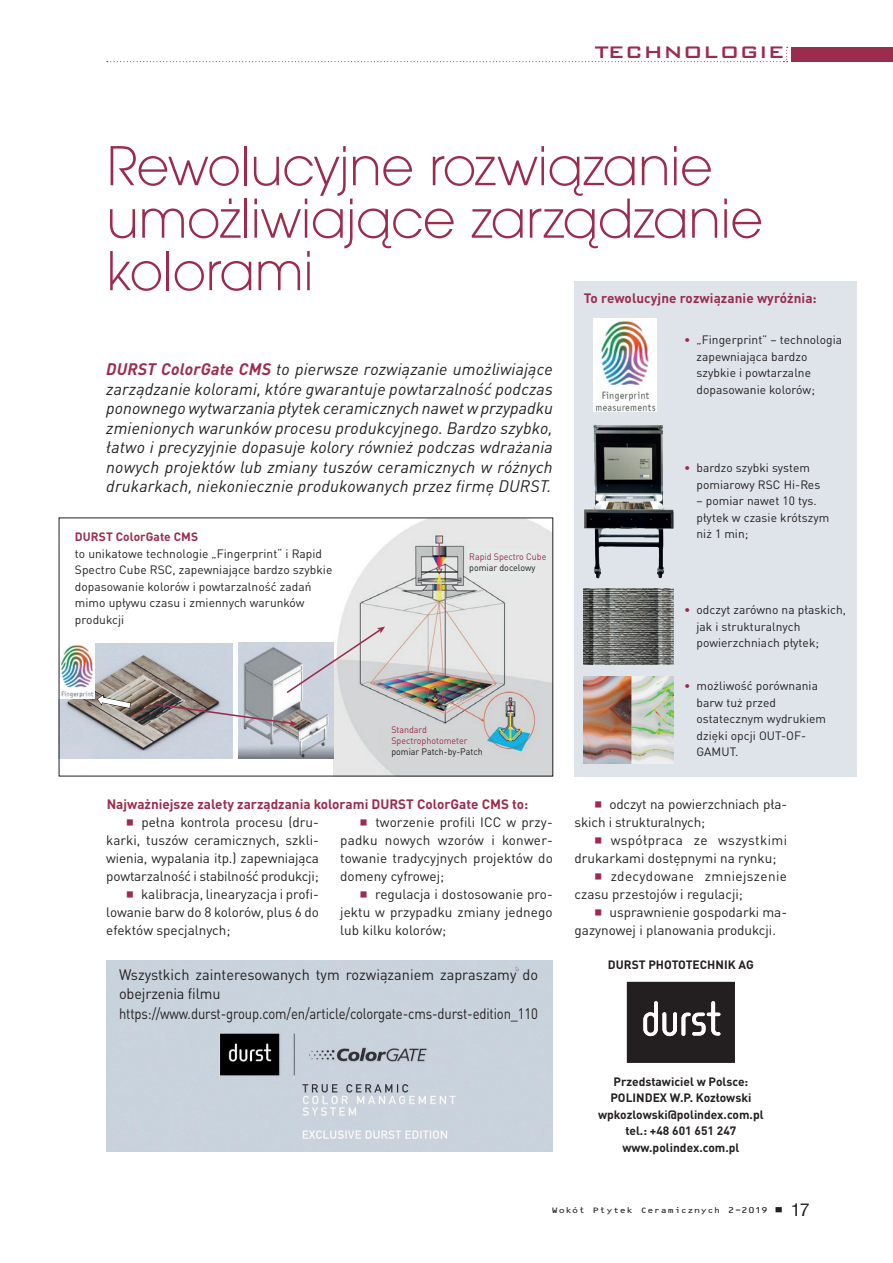
<style>
.page{position:relative;width:893px;height:1263px;background:#fff}
.page>*{position:absolute;margin:0;border:0;box-sizing:border-box;transform-origin:0 0}
.t1{font:51px/52.5px "EFN Straight New";letter-spacing:-.01em;color:#9c2c4d}
.t2{font:italic 16.5px/19.5px "DIN Pro";letter-spacing:.01em;color:#231f20;text-align:justify}
.t3{font:15px/19.5px "DIN Pro";letter-spacing:-.01em;color:#231f20}
.t4{font:13.5px/18px "DIN Pro";color:#231f20;text-align:justify}
.t5{font:700 13.5px "DIN Pro";color:#9c2c4d}
.t6{font:13.5px "DIN Pro";letter-spacing:.03em;color:#231f20}
.t7{font:12px/16.5px "DIN Pro";letter-spacing:.005em;color:#231f20}
.t8{font:700 12px/16.5px "DIN Pro";color:#231f20;text-align:center}
.t9{font:700 12px "DIN Pro";letter-spacing:.005em;color:#9c2c4d}
.t10{font:9.45px "Bank Gothic Md PL";letter-spacing:.035em;color:#9c2c4d}
.t11{font:9.3px/11.2px "DIN Pro";color:#9c2c4d;scale:.95 1}
.t12{font:9.3px "DIN Pro";color:#231f20;scale:.95 1}
.t13{font:7.2px "OCR B 10 PL Regular";color:#231f20;scale:1.2 1}
.s1{font-weight:700;color:#9c2c4d}
.s2{color:#9c2c4d}
.s3{font-family:"Swis 721 Cn PL";font-size:15.75px}
</style>
<div class="page">
<div style="left:791px;top:47px;width:102px;height:15px;background:#9c2c4d"></div>
<svg style="left:107px;top:47px;width:681px;height:15px"></svg>
<div style="left:574px;top:281px;width:282px;height:495px;background:#dee4ea"></div>
<img style="left:593px;top:318px;width:64px;height:94px">
<img style="left:584px;top:425px;width:89px;height:153px">
<img style="left:584px;top:589px;width:89px;height:75px">
<img style="left:584px;top:677px;width:89px;height:87px">
<img style="left:61px;top:643px;width:172px;height:116px">
<img style="left:333px;top:519px;width:218px;height:255px">
<img style="left:238px;top:643px;width:95px;height:116px">
<img style="left:61px;top:643px;width:33px;height:55px">
<svg style="left:97px;top:695px;width:34px;height:13px"></svg>
<svg style="left:155px;top:703px;width:142px;height:23px;background:#a39b9f"></svg>
<svg style="left:285px;top:627px;width:100px;height:67px"></svg>
<div style="left:380px;top:732px;width:104px;height:26px;background:#d3d4d4"></div>
<div style="left:467px;top:547px;width:69px;height:34px;background:#e5e9e7"></div>
<div style="left:106px;top:960px;width:447px;height:191px;background:#c8d2dd"></div>
<svg style="left:627px;top:982px;width:108px;height:81px;background:#3a3637"></svg>
<p class="t10" style="left:595px;top:49px;width:192px">TECHNOLOGIE</p>
<h1 class="t1" style="left:106px;top:140px;width:658px">Rewolucyjne rozwiązanie umożliwiające zarządzanie kolorami</h1>
<p class="t5" style="left:584px;top:286px;width:234px">To rewolucyjne rozwiązanie wyróżnia:</p>
<p class="t2" style="left:106px;top:358px;width:448px"><span class="s1">DURST ColorGate CMS</span> to pierwsze rozwiązanie umożliwiające zarządzanie kolorami, które gwarantuje powtarzalność podczas ponownego wytwarzania płytek ceramicznych nawet w przypadku zmienionych warunków procesu produkcyjnego. Bardzo szybko, łatwo i precyzyjnie dopasuje kolory również podczas wdrażania nowych projektów lub zmiany tuszów ceramicznych w różnych drukarkach, niekoniecznie produkowanych przez firmę DURST.</p>
<p class="t9" style="left:75px;top:527px;width:125px">DURST ColorGate CMS</p>
<p class="t7" style="left:75px;top:544px;width:259px">to unikatowe technologie „Fingerprint“ i Rapid Spectro Cube RSC, zapewniające bardzo szybkie dopasowanie kolorów i powtarzalność zadań mimo upływu czasu i zmiennych warunków produkcji</p>
<p class="t11" style="left:469px;top:550px;width:83px">Rapid Spectro Cube</p>
<p class="t12" style="left:469px;top:560px;width:71px">pomiar docelowy</p>
<p class="t11" style="left:391px;top:723px;width:82px">Standard<br>Spectrophotometer</p>
<p class="t12" style="left:391px;top:745px;width:98px">pomiar Patch-by-Patch</p>
<p class="t5" style="left:107px;top:793px;width:423px">Najważniejsze zalety zarządzania kolorami DURST ColorGate CMS to:</p>
<p class="t4" style="left:141px;top:812px;width:179px">pełna kontrola procesu (dru-</p>
<p class="t4" style="left:106px;top:830px;width:214px">karki, tuszów ceramicznych, szkli-</p>
<p class="t4" style="left:106px;top:848px;width:214px">wienia, wypalania itp.) zapewniająca</p>
<p class="t4" style="left:106px;top:866px;width:214px">powtarzalność i stabilność produkcji;</p>
<p class="t4" style="left:141px;top:884px;width:179px">kalibracja, linearyzacja i profi-</p>
<p class="t4" style="left:106px;top:902px;width:214px">lowanie barw do 8 kolorów, plus 6 do</p>
<p class="t4" style="left:106px;top:920px;width:126px">efektów specjalnych;</p>
<p class="t4" style="left:340px;top:812px;width:214px;text-indent:35px">tworzenie profili ICC w przy&shy;padku nowych wzorów i konwer&shy;towanie tradycyjnych projektów do domeny cyfrowej;</p>
<p class="t4" style="left:340px;top:884px;width:214px;text-indent:35px">regulacja i dostosowanie pro&shy;jektu w przypadku zmiany jednego lub kilku kolorów;</p>
<p class="t3" style="left:119px;top:963px;width:421px">Wszystkich zainteresowanych tym rozwiązaniem zapraszamy do obejrzenia filmu https://www.durst-group.com/en/article/colorgate-cms-durst-edition_110</p>
<p class="t7" style="left:696px;top:331px;width:147px;text-indent:-13px"><span class="s2">•</span> „Fingerprint” – technologia zapewniająca bardzo szybkie i powtarzalne dopasowanie kolorów;</p>
<p class="t7" style="left:696px;top:459px;width:125px;text-indent:-13px"><span class="s2">•</span> bardzo szybki system pomiarowy RSC Hi-Res</p>
<p class="t7" style="left:696px;top:492px;width:134px">– pomiar nawet 10 tys. płytek w czasie krótszym niż 1 min;</p>
<p class="t7" style="left:696px;top:600px;width:151px;text-indent:-13px"><span class="s2">•</span> odczyt zarówno na płaskich, jak i strukturalnych powierzchniach płytek;</p>
<p class="t7" style="left:696px;top:677px;width:131px;text-indent:-13px"><span class="s2">•</span> możliwość porównania barw tuż przed ostatecznym wydrukiem dzięki opcji OUT-OF-<br>GAMUT.</p>
<p class="t4" style="left:575px;top:794px;width:214px;text-indent:35px">odczyt na powierzchniach pła&shy;skich i strukturalnych;</p>
<p class="t6" style="left:611px;top:830px;width:178px">współpraca ze wszystkimi</p>
<p class="t4" style="left:575px;top:848px;width:203px">drukarkami dostępnymi na rynku;</p>
<p class="t6" style="left:611px;top:866px;width:178px">zdecydowane zmniejszenie</p>
<p class="t4" style="left:575px;top:884px;width:170px">czasu przestojów i regulacji;</p>
<p class="t4" style="left:609px;top:902px;width:179px">usprawnienie gospodarki ma-</p>
<p class="t4" style="left:575px;top:920px;width:203px">gazynowej i planowania produkcji.</p>
<p class="t8" style="left:608px;top:954px;width:147px">DURST PHOTOTECHNIK AG</p>
<p class="t8" style="left:598px;top:1072px;width:167px">Przedstawiciel w Polsce:<br>POLINDEX W.P. Kozłowski wpkozlowski@polindex.com.pl tel.: +48 601 651 247 www.polindex.com.pl</p>
<p class="t13" style="left:551px;top:1206px;width:217px">Wokół Płytek Ceramicznych 2-2019 ■ <span class="s3">17</span></p>
</div>
